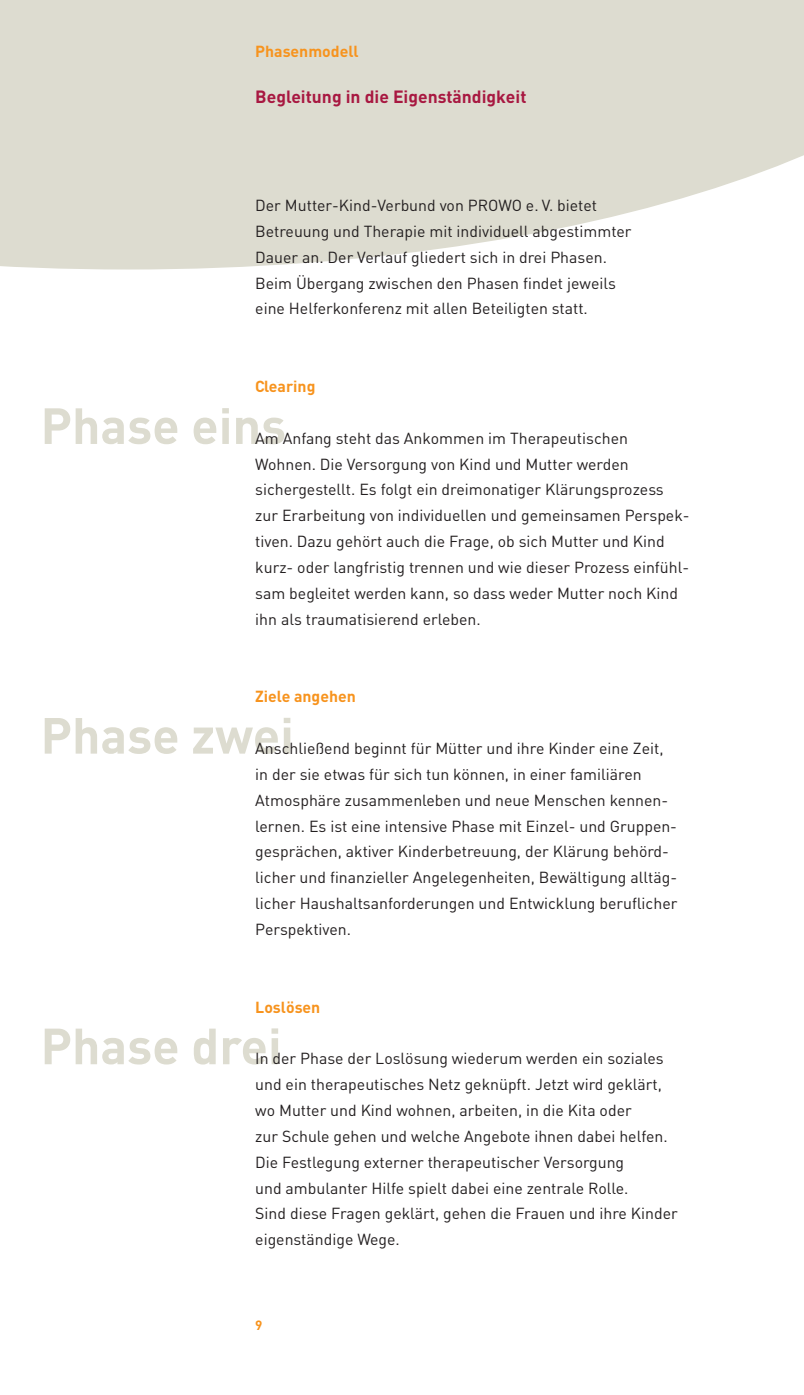
<style>
.page{position:relative;width:804px;height:1395px;background:#fff}
.page>*{position:absolute;margin:0;border:0;box-sizing:border-box;transform-origin:0 0}
.t1{font:700 50.05px "DIN";color:#dddcd0}
.t2{font:700 17.5px "DIN";color:#a81841}
.t3{font:15.75px/25.9px "DIN";color:#231f20}
.t4{font:700 15.75px "DIN";color:#f7931d}
.t5{font:700 13.3px "DIN";color:#f7931d}
</style>
<div class="page">
<svg style="left:0;top:0;width:804px;height:269px;background:#e0dfd5"></svg>
<p class="t4" style="left:255px;top:45px;width:105px">Phasenmodell</p>
<p class="t2" style="left:255px;top:90px;width:273px">Begleitung in die Eigenständigkeit</p>
<p class="t3" style="left:255px;top:194px;width:378px">Der Mutter-Kind-Verbund von PROWO e. V. bietet Betreuung und Therapie mit individuell abgestimmter Dauer an. Der Verlauf gliedert sich in drei Phasen.<br>Beim Übergang zwischen den Phasen findet jeweils eine Helferkonferenz mit allen Beteiligten statt.</p>
<p class="t4" style="left:255px;top:380px;width:62px">Clearing</p>
<p class="t3" style="left:255px;top:427px;width:436px">Am Anfang steht das Ankommen im Therapeutischen Wohnen. Die Versorgung von Kind und Mutter werden sichergestellt. Es folgt ein dreimonatiger Klärungsprozess zur Erarbeitung von individuellen und gemeinsamen Perspek&shy;tiven. Dazu gehört auch die Frage, ob sich Mutter und Kind kurz- oder langfristig trennen und wie dieser Prozess einfühl&shy;sam begleitet werden kann, so dass weder Mutter noch Kind ihn als traumatisierend erleben.</p>
<h1 class="t1" style="left:41px;top:406px;width:247px">Phase eins</h1>
<p class="t4" style="left:255px;top:690px;width:102px">Ziele angehen</p>
<p class="t3" style="left:255px;top:737px;width:423px">Anschließend beginnt für Mütter und ihre Kinder eine Zeit, in der sie etwas für sich tun können, in einer familiären Atmosphäre zusammenleben und neue Menschen kennen&shy;lernen. Es ist eine intensive Phase mit Einzel- und Gruppen&shy;gesprächen, aktiver Kinderbetreuung, der Klärung behörd&shy;licher und finanzieller Angelegenheiten, Bewältigung alltäg&shy;licher Haushaltsanforderungen und Entwicklung beruflicher Perspektiven.</p>
<h1 class="t1" style="left:41px;top:716px;width:255px">Phase zwei</h1>
<p class="t4" style="left:255px;top:1000px;width:67px">Loslösen</p>
<h1 class="t1" style="left:41px;top:1026px;width:243px">Phase drei</h1>
<p class="t3" style="left:255px;top:1047px;width:424px">In der Phase der Loslösung wiederum werden ein soziales und ein therapeutisches Netz geknüpft. Jetzt wird geklärt, wo Mutter und Kind wohnen, arbeiten, in die Kita oder<br>zur Schule gehen und welche Angebote ihnen dabei helfen.<br>Die Festlegung externer therapeutischer Versorgung<br>und ambulanter Hilfe spielt dabei eine zentrale Rolle.<br>Sind diese Fragen geklärt, gehen die Frauen und ihre Kinder eigenständige Wege.</p>
<p class="t5" style="left:255px;top:1319px;width:9px">9</p>
</div>
